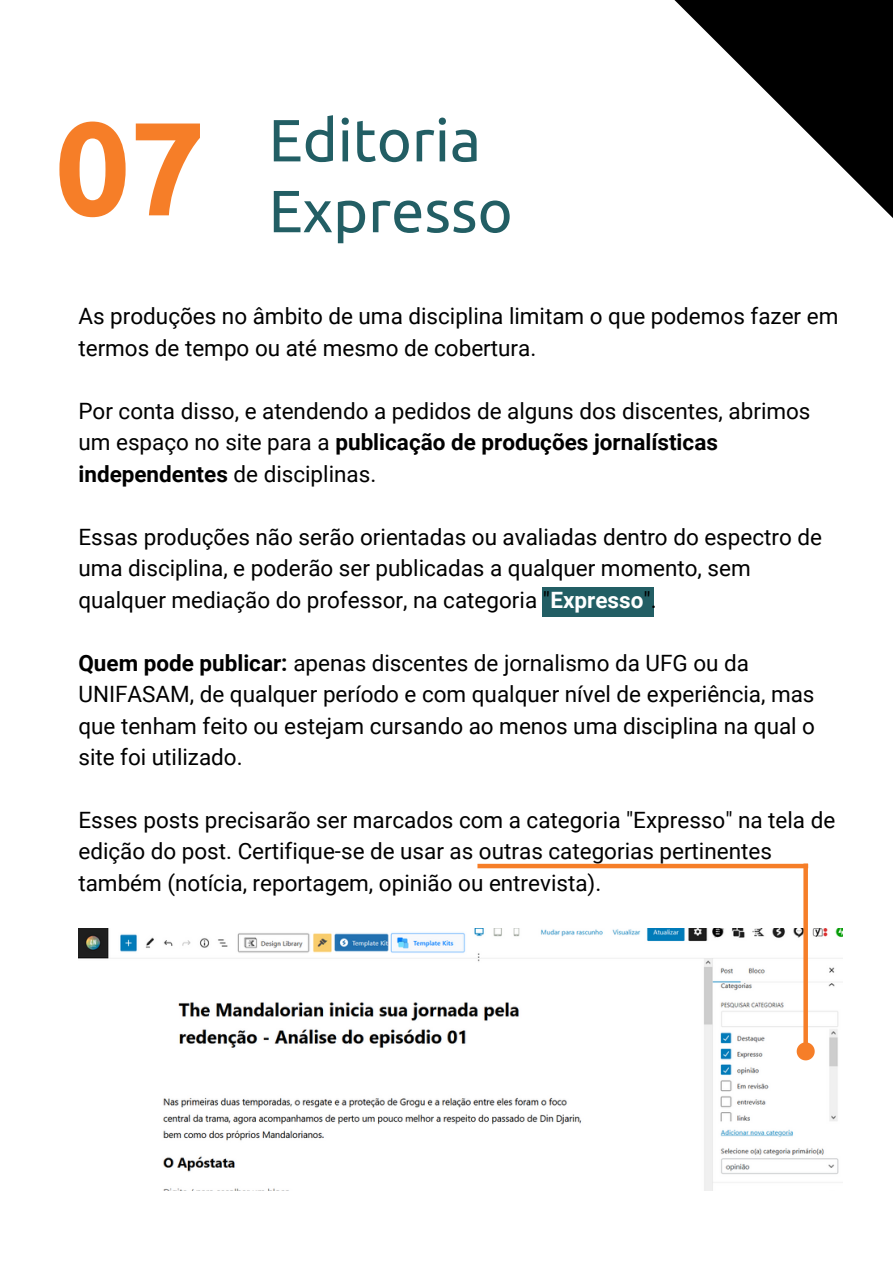
<style>
.page{position:relative;width:893px;height:1264px;background:#fff}
.page>*{position:absolute;margin:0;border:0;box-sizing:border-box;transform-origin:0 0}
.t1{font:700 132.3px "Ubuntu";color:#f67e28}
.t2{font:59.55px "Ubuntu";color:#225e64}
.t3{font:22.5px/31.5px "Roboto";color:#000}
.s1{font-weight:700}
.s2{font-weight:700;color:#fff}
</style>
<div class="page">
<div style="left:541px;top:587px;width:112px;height:30px;background:#225e64"></div>
<img style="left:78px;top:928px;width:764px;height:262px">
<div style="left:477px;top:863px;width:331px;height:5px;background:#f67e28"></div>
<svg style="left:803px;top:863px;width:4px;height:176px"></svg>
<svg style="left:793px;top:1039px;width:24px;height:24px"></svg>
<svg style="left:674px;top:0;width:218px;height:217px"></svg>
<h1 class="t1" style="left:55px;top:92px;width:152px">07</h1>
<h2 class="t2" style="left:269px;top:106px;width:214px">Editoria</h2>
<h2 class="t2" style="left:269px;top:177px;width:245px">Expresso</h2>
<p class="t3" style="left:78px;top:301px;width:761px">As produções no âmbito de uma disciplina limitam o que podemos fazer em termos de tempo ou até mesmo de cobertura.</p>
<p class="t3" style="left:78px;top:395px;width:733px">Por conta disso, e atendendo a pedidos de alguns dos discentes, abrimos um espaço no site para a <span class="s1">publicação de produções jornalísticas independentes</span> de disciplinas.</p>
<p class="t3" style="left:78px;top:521px;width:745px">Essas produções não serão orientadas ou avaliadas dentro do espectro de uma disciplina, e poderão ser publicadas a qualquer momento, sem qualquer mediação do professor, na categoria "<span class="s2">Expresso</span>".</p>
<p class="t3" style="left:78px;top:647px;width:738px"><span class="s1">Quem pode publicar:</span> apenas discentes de jornalismo da UFG ou da UNIFASAM, de qualquer período e com qualquer nível de experiência, mas que tenham feito ou estejam cursando ao menos uma disciplina na qual o site foi utilizado.</p>
<p class="t3" style="left:78px;top:804px;width:758px">Esses posts precisarão ser marcados com a categoria "Expresso" na tela de edição do post. Certifique-se de usar as outras categorias pertinentes também (notícia, reportagem, opinião ou entrevista).</p>
</div>
